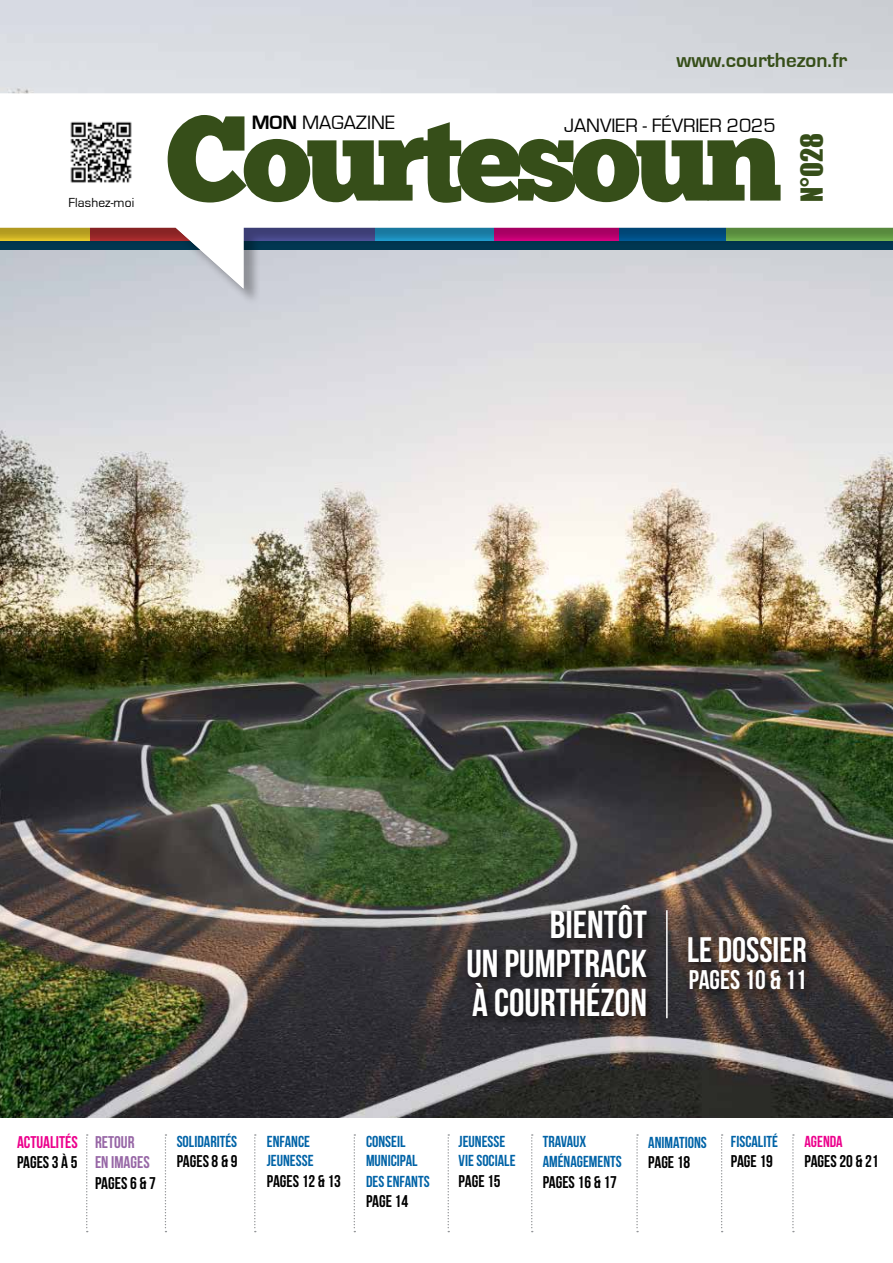
<style>
.page{position:relative;width:893px;height:1263px;background:#fff}
.page>*{position:absolute;margin:0;border:0;box-sizing:border-box;transform-origin:0 0}
.t1{font:120.45px "Chunk Five";letter-spacing:-.05em;color:#364e19}
.t2{font:39px/39px "Bebas Neue";color:#fff;text-align:justify}
.t3{font:35.4px "Bebas Neue";color:#fff}
.t4{font:27.9px "Impact";color:#364e19}
.t5{font:27px "Bebas Neue";color:#fff}
.t6{font:700 21px "Eurostile";color:#364e19}
.t7{font:19.95px "Eurostile";color:#000}
.t8{font:16.95px "Bebas Neue";color:#000}
.t9{font:16.95px/20.4px "Bebas Neue";color:#9767a6}
.t10{font:16.95px "Bebas Neue";color:#ec008c}
.t11{font:15.9px/19.8px "Bebas Neue";color:#0063a7}
.t12{font:15.9px "Bebas Neue";color:#ec008c}
.t13{font:13.5px "Eurostile";letter-spacing:.005em;color:#000}
.s1{font-weight:700}
</style>
<div class="page">
<img style="left:0;top:306px;width:893px;height:812px">
<div style="left:0;top:96px;width:893px;height:210px;background:#000;opacity:.3"></div>
<svg style="left:0;top:96px;width:893px;height:193px"></svg>
<div style="left:684px;top:932px;width:132px;height:68px;background:#000;opacity:.75"></div>
<img style="left:64px;top:115px;width:75px;height:75px">
<div style="left:462px;top:901px;width:196px;height:126px;background:#000;opacity:.75"></div>
<hr style="left:666px;top:910px;width:2px;height:108px;background:#fff">
<svg style="left:86px;top:1134px;width:2px;height:98px"></svg>
<svg style="left:165px;top:1134px;width:1px;height:98px"></svg>
<svg style="left:254px;top:1134px;width:2px;height:98px"></svg>
<svg style="left:354px;top:1134px;width:1px;height:98px"></svg>
<svg style="left:531px;top:1134px;width:2px;height:98px"></svg>
<svg style="left:636px;top:1134px;width:2px;height:98px"></svg>
<svg style="left:448px;top:1134px;width:1px;height:98px"></svg>
<svg style="left:721px;top:1134px;width:2px;height:98px"></svg>
<svg style="left:792px;top:1134px;width:2px;height:98px"></svg>
<p class="t13" style="left:69px;top:195px;width:67px">Flashez-moi</p>
<h3 class="t6" style="left:677px;top:49px;width:172px">www.courthezon.fr</h3>
<h1 class="t1" style="left:166px;top:87px;width:618px">Courtesoun</h1>
<p class="t7" style="left:252px;top:112px;width:145px"><span class="s1">MON</span> MAGAZINE</p>
<p class="t7" style="left:564px;top:115px;width:213px">JANVIER - FÉVRIER 2025</p>
<h3 class="t4" style="left:790px;top:202px;width:70px;rotate:-90deg">N°028</h3>
<h2 class="t2" style="left:466px;top:905px;width:182px;text-indent:83px">BIENTÔT UN PUMPTRACK À COURTHÉZON</h2>
<h3 class="t3" style="left:687px;top:930px;width:121px">LE DOSSIER</h3>
<h3 class="t5" style="left:689px;top:965px;width:119px">PAGES 10 &amp; 11</h3>
<p class="t10" style="left:17px;top:1133px;width:62px">ACTUALITÉS</p>
<p class="t8" style="left:17px;top:1153px;width:62px">PAGES 3 À 5</p>
<p class="t9" style="left:95px;top:1131px;width:56px">RETOUR<br>EN IMAGES</p>
<p class="t8" style="left:95px;top:1173px;width:62px">PAGES 6 &amp; 7</p>
<p class="t11" style="left:177px;top:1131px;width:62px">SOLIDARITÉS</p>
<p class="t8" style="left:177px;top:1152px;width:62px">PAGES 8 &amp; 9</p>
<p class="t11" style="left:267px;top:1132px;width:48px;line-height:19px">ENFANCE<br>JEUNESSE</p>
<p class="t8" style="left:267px;top:1171px;width:76px">PAGES 12 &amp; 13</p>
<p class="t11" style="left:366px;top:1131px;width:65px">CONSEIL<br>MUNICIPAL<br>DES ENFANTS</p>
<p class="t8" style="left:366px;top:1192px;width:44px">PAGE 14</p>
<p class="t11" style="left:459px;top:1132px;width:58px;line-height:19px">JEUNESSE<br>VIE SOCIALE</p>
<p class="t8" style="left:459px;top:1171px;width:44px">PAGE 15</p>
<p class="t11" style="left:543px;top:1131px;width:81px;line-height:20.4px">TRAVAUX<br>AMÉNAGEMENTS</p>
<p class="t8" style="left:543px;top:1173px;width:76px">PAGES 16 &amp; 17</p>
<p class="t11" style="left:648px;top:1132px;width:60px">ANIMATIONS</p>
<p class="t8" style="left:648px;top:1153px;width:44px">PAGE 18</p>
<p class="t11" style="left:731px;top:1131px;width:49px">FISCALITÉ</p>
<p class="t8" style="left:731px;top:1152px;width:44px">PAGE 19</p>
<p class="t12" style="left:804px;top:1133px;width:40px">AGENDA</p>
<p class="t8" style="left:804px;top:1152px;width:76px">PAGES 20 &amp; 21</p>
</div>
